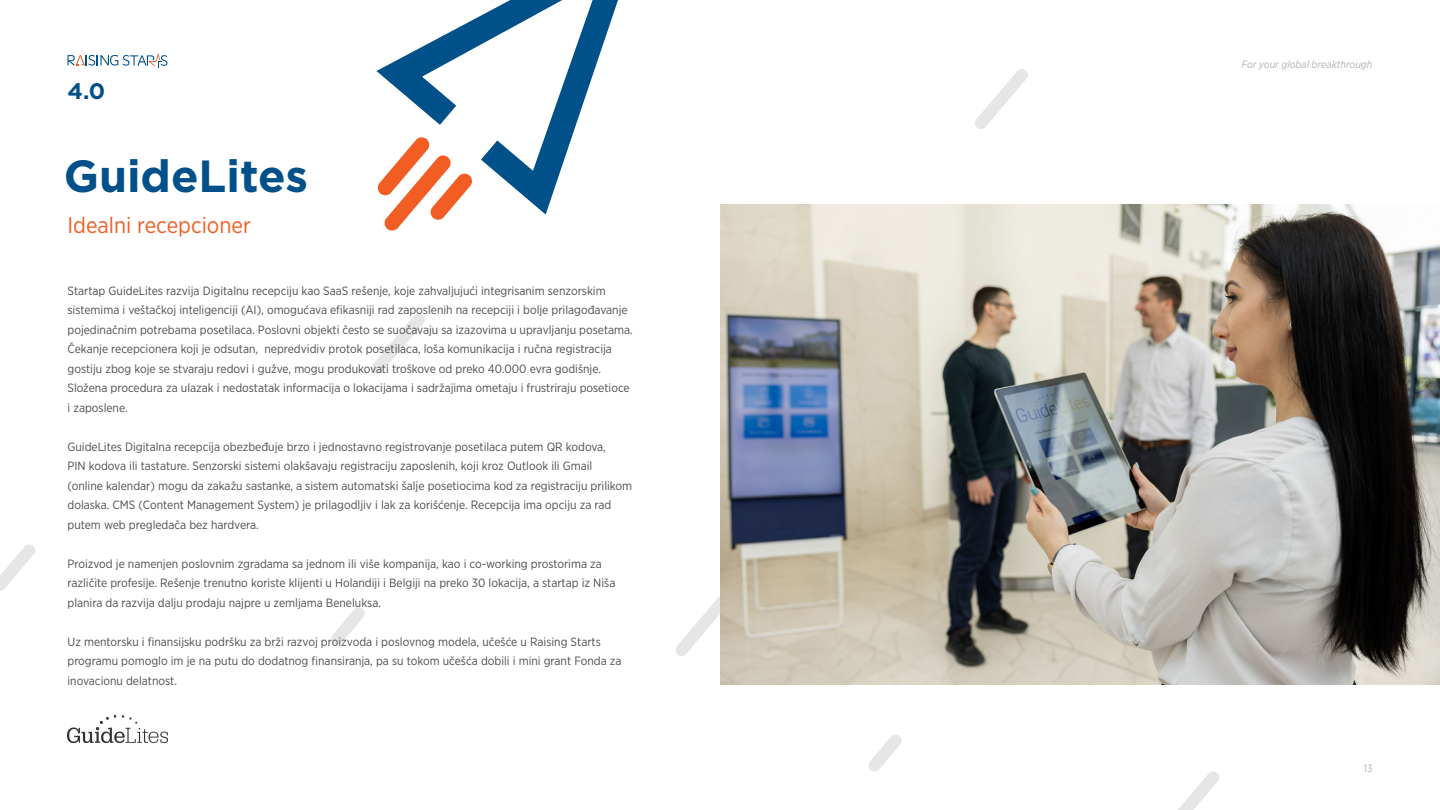
<style>
.page{position:relative;width:1440px;height:810px;background:#fff}
.page>*{position:absolute;margin:0;border:0;box-sizing:border-box;transform-origin:0 0}
.t1{font:700 45px "Gotham";color:#005089}
.t2{font:22.5px "Gotham Narrow";color:#f15d22}
.t3{font:700 22.5px "Gotham";color:#005089}
.t4{font:12px/19.5px "Gotham Narrow";color:#4d4d4d}
.t5{font:italic 10.5px "Gotham Narrow";color:#b3b3b3}
.t6{font:10.5px "Gotham Narrow";color:#b3b3b3}
</style>
<div class="page">
<svg style="left:676px;top:597px;width:44px;height:59px"></svg>
<img style="left:720px;top:204px;width:720px;height:480px">
<svg style="left:0;top:544px;width:35px;height:47px"></svg>
<svg style="left:331px;top:607px;width:34px;height:37px"></svg>
<svg style="left:868px;top:735px;width:34px;height:37px"></svg>
<svg style="left:372px;top:313px;width:53px;height:61px"></svg>
<svg style="left:975px;top:69px;width:53px;height:60px"></svg>
<svg style="left:1178px;top:771px;width:41px;height:39px"></svg>
<svg style="left:68px;top:53px;width:99px;height:15px"></svg>
<img style="left:68px;top:716px;width:99px;height:26px">
<svg style="left:377px;top:0;width:241px;height:215px"></svg>
<svg style="left:377px;top:136px;width:96px;height:95px"></svg>
<h2 class="t3" style="left:68px;top:76px;width:39px">4.0</h2>
<h1 class="t1" style="left:64px;top:146px;width:246px">GuideLites</h1>
<h2 class="t2" style="left:68px;top:211px;width:185px">Idealni recepcioner</h2>
<p class="t4" style="left:68px;top:280px;width:567px">Startap GuideLites razvija Digitalnu recepciju kao SaaS rešenje, koje zahvaljujući integrisanim senzorskim sistemima i veštačkoj inteligenciji (AI), omogućava efikasniji rad zaposlenih na recepciji i bolje prilagođavanje pojedinačnim potrebama posetilaca. Poslovni objekti često se suočavaju sa izazovima u upravljanju posetama.<br>Čekanje recepcionera koji je odsutan, nepredvidiv protok posetilaca, loša komunikacija i ručna registracija gostiju zbog koje se stvaraju redovi i gužve, mogu produkovati troškove od preko 40.000 evra godišnje.<br>Složena procedura za ulazak i nedostatak informacija o lokacijama i sadržajima ometaju i frustriraju posetioce i zaposlene.</p>
<p class="t4" style="left:68px;top:436px;width:566px">GuideLites Digitalna recepcija obezbeđuje brzo i jednostavno registrovanje posetilaca putem QR kodova,<br>PIN kodova ili tastature. Senzorski sistemi olakšavaju registraciju zaposlenih, koji kroz Outlook ili Gmail<br>(online kalendar) mogu da zakažu sastanke, a sistem automatski šalje posetiocima kod za registraciju prilikom dolaska. CMS (Content Management System) je prilagodljiv i lak za korišćenje. Recepcija ima opciju za rad putem web pregledača bez hardvera.</p>
<p class="t4" style="left:68px;top:553px;width:549px">Proizvod je namenjen poslovnim zgradama sa jednom ili više kompanija, kao i co-working prostorima za različite profesije. Rešenje trenutno koriste klijenti u Holandiji i Belgiji na preko 30 lokacija, a startap iz Niša planira da razvija dalju prodaju najpre u zemljama Beneluksa.</p>
<p class="t4" style="left:68px;top:631px;width:556px">Uz mentorsku i finansijsku podršku za brži razvoj proizvoda i poslovnog modela, učešće u Raising Starts programu pomoglo im je na putu do dodatnog finansiranja, pa su tokom učešća dobili i mini grant Fonda za inovacionu delatnost.</p>
<p class="t5" style="left:1241px;top:57px;width:133px">For your global breakthrough</p>
<p class="t6" style="left:1364px;top:762px;width:10px">13</p>
</div>
